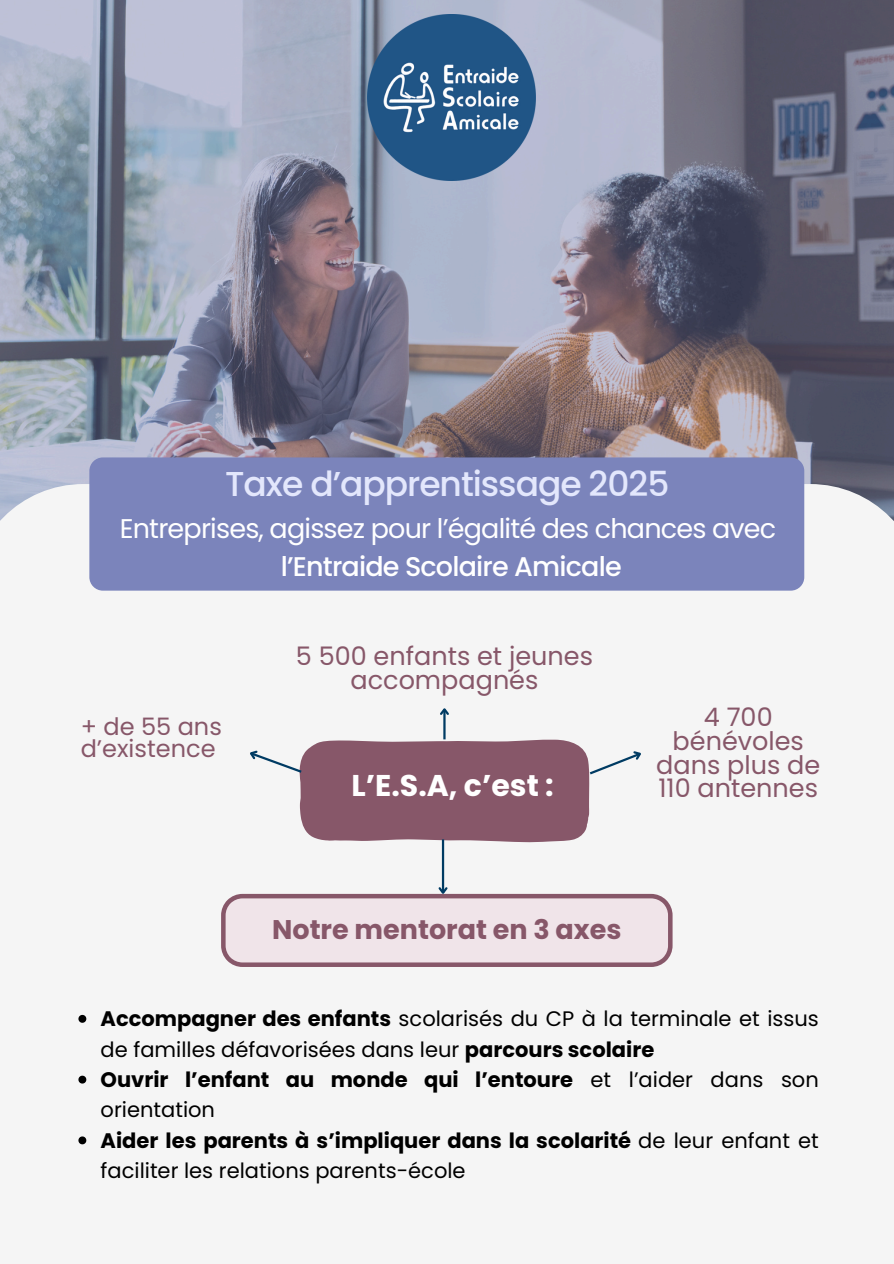
<style>
.page{position:relative;width:894px;height:1264px;background:#fff}
.page>*{position:absolute;margin:0;border:0;box-sizing:border-box;transform-origin:0 0}
.t1{font:500 34.5px "Poppins";letter-spacing:-.03em;color:#e3e7fc}
.t2{font:700 30px "Poppins";color:#fff}
.t3{font:27px/38.2px "Poppins";letter-spacing:-.03em;color:#fff;text-align:center}
.t4{font:700 27px "Poppins";color:#875769}
.t5{font:25.5px/23.7px "Poppins";color:#875769;text-align:center}
.t6{font:24px/22.5px "Poppins";color:#875769}
.t7{font:21px/30.3px "Poppins";color:#000}
.t8{font:700 21px/30.3px "Poppins";color:#000}
.s1{font-weight:500}
.s2{font-weight:700}
.s3{font-weight:400}
</style>
<div class="page">
<svg style="left:0;top:0;width:893px;height:484px;background:#868798"></svg>
<div style="left:0;top:484px;width:893px;height:661px;background:#f5f5f5"></div>
<div style="left:89px;top:457px;width:715px;height:133px;background:#7b84bb;border-radius:14px"></div>
<img style="left:367px;top:14px;width:168px;height:167px">
<svg style="left:78px;top:1014px;width:8px;height:8px"></svg>
<svg style="left:78px;top:1075px;width:8px;height:8px"></svg>
<svg style="left:78px;top:1136px;width:8px;height:8px"></svg>
<hr style="left:443px;top:709px;width:2px;height:30px;background:#003b63">
<svg style="left:438px;top:705px;width:13px;height:12px"></svg>
<hr style="left:442px;top:839px;width:2px;height:53px;background:#003b63">
<svg style="left:221px;top:885px;width:451px;height:82px;background:#e3d4da"></svg>
<svg style="left:245px;top:739px;width:400px;height:103px"></svg>
<h2 class="t1" style="left:225px;top:460px;width:445px">Taxe d’apprentissage 2025</h2>
<h2 class="t3" style="left:120px;top:509px;width:657px">Entreprises, agissez pour l’égalité des chances avec <span class="s1">l’Entraide Scolaire Amicale</span></h2>
<p class="t5" style="left:296px;top:644px;width:298px">5 500 enfants et jeunes accompagnés</p>
<h1 class="t6" style="left:81px;top:715px;width:143px">+ de 55 ans d’existence</h1>
<p class="t5" style="left:656px;top:705px;width:165px">4 700 bénévoles dans plus de<br>110 antennes</p>
<h1 class="t2" style="left:351px;top:764px;width:204px">L’E.S.A, c’est :</h1>
<p class="t4" style="left:272px;top:910px;width:351px">Notre mentorat en 3 axes</p>
<h3 class="t7" style="left:101px;top:1003px;width:719px"><span class="s2">Accompagner des enfants</span> scolarisés du CP à la terminale et issus de familles défavorisées dans leur <span class="s2">parcours scolaire</span></h3>
<h3 class="t8" style="left:101px;top:1064px;width:719px">Ouvrir l’enfant au monde qui l’entoure <span class="s3">et l’aider dans son orientation</span></h3>
<h3 class="t7" style="left:101px;top:1125px;width:719px"><span class="s2">Aider les parents à s’impliquer dans la scolarité</span> de leur enfant et faciliter les relations parents-école</h3>
</div>
